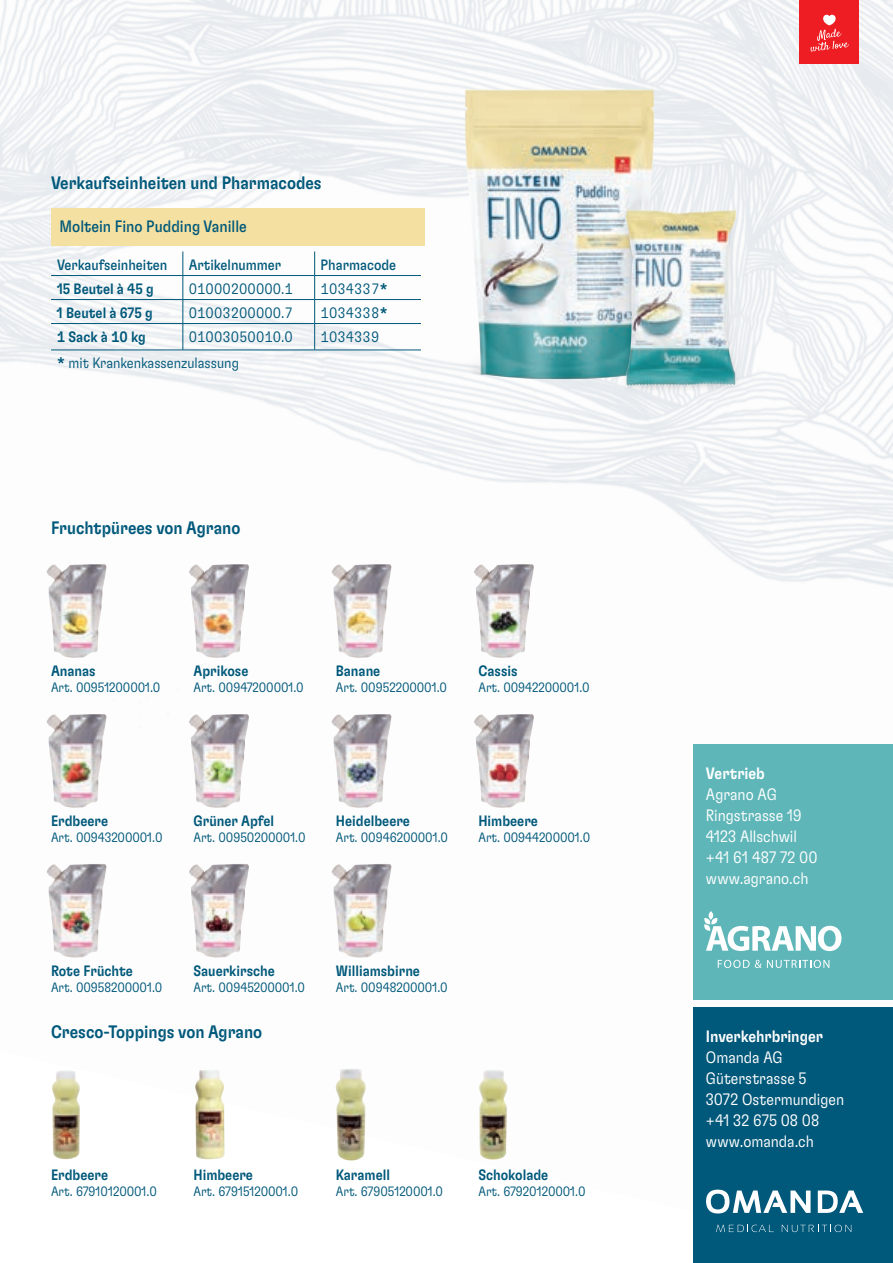
<style>
.page{position:relative;width:893px;height:1263px;background:#fff}
.page>*{position:absolute;margin:0;border:0;box-sizing:border-box;transform-origin:0 0}
.t1{font:500 condensed 18px "GT Flexa";color:#00587a}
.t2{font:300 condensed 16.5px/21px "GT Flexa";color:#fff}
.t3{font:condensed 16.5px "GT Flexa";color:#00587a}
.t4{font:500 condensed 16.5px "GT Flexa";letter-spacing:-.005em;color:#fff}
.t5{font:500 condensed 15px "GT Flexa";color:#00587a}
.t6{font:300 condensed 15px "GT Flexa";color:#00587a}
.t7{font:condensed 15px "GT Flexa";color:#00587a}
.t8{font:300 condensed 13.5px "GT Flexa";letter-spacing:-.005em;color:#00587a}
.s1{font-weight:500}
</style>
<div class="page">
<img style="left:0;top:0;width:893px;height:1161px">
<img style="left:392px;top:47px;width:353px;height:370px">
<img style="left:580px;top:197px;width:201px;height:201px">
<div style="left:51px;top:208px;width:373px;height:38px;background:#f4e1a1"></div>
<hr style="left:51px;top:275px;width:132px;height:1px;background:#00587a">
<hr style="left:183px;top:275px;width:132px;height:1px;background:#00587a">
<hr style="left:315px;top:275px;width:106px;height:1px;background:#00587a">
<hr style="left:51px;top:299px;width:132px;height:1px;background:#00587a">
<hr style="left:183px;top:299px;width:132px;height:1px;background:#00587a">
<hr style="left:315px;top:299px;width:106px;height:1px;background:#00587a">
<hr style="left:51px;top:323px;width:132px;height:1px;background:#00587a">
<hr style="left:183px;top:323px;width:132px;height:1px;background:#00587a">
<svg style="left:183px;top:252px;width:1px;height:98px"></svg>
<hr style="left:315px;top:323px;width:106px;height:1px;background:#00587a">
<svg style="left:314px;top:252px;width:1px;height:98px"></svg>
<hr style="left:51px;top:350px;width:132px;height:1px;background:#00587a">
<hr style="left:183px;top:350px;width:132px;height:1px;background:#00587a">
<hr style="left:315px;top:350px;width:106px;height:1px;background:#00587a">
<div style="left:693px;top:1008px;width:200px;height:255px;background:#00587a"></div>
<svg style="left:818px;top:1190px;width:45px;height:23px"></svg>
<svg style="left:706px;top:1189px;width:104px;height:24px"></svg>
<svg style="left:782px;top:1225px;width:69px;height:7px"></svg>
<svg style="left:716px;top:1225px;width:58px;height:7px"></svg>
<div style="left:800px;top:0;width:59px;height:63px;background:#ee1d23"></div>
<svg style="left:811px;top:15px;width:38px;height:37px"></svg>
<div style="left:693px;top:744px;width:200px;height:255px;background:#5fb6b8"></div>
<svg style="left:704px;top:911px;width:137px;height:40px"></svg>
<svg style="left:718px;top:960px;width:111px;height:8px"></svg>
<img style="left:52px;top:1070px;width:13px;height:84px">
<img style="left:195px;top:1070px;width:19px;height:89px">
<img style="left:336px;top:1069px;width:20px;height:62px">
<img style="left:479px;top:1070px;width:23px;height:89px">
<img style="left:46px;top:564px;width:61px;height:94px">
<img style="left:189px;top:564px;width:60px;height:94px">
<img style="left:331px;top:564px;width:61px;height:94px">
<img style="left:474px;top:564px;width:60px;height:94px">
<img style="left:46px;top:714px;width:61px;height:94px">
<img style="left:189px;top:714px;width:60px;height:94px">
<img style="left:331px;top:714px;width:61px;height:94px">
<img style="left:474px;top:714px;width:60px;height:94px">
<img style="left:46px;top:863px;width:61px;height:95px">
<img style="left:189px;top:863px;width:60px;height:95px">
<img style="left:331px;top:863px;width:61px;height:95px">
<h1 class="t1" style="left:51px;top:172px;width:272px">Verkaufseinheiten und Pharmacodes</h1>
<p class="t3" style="left:60px;top:216px;width:189px">Moltein Fino Pudding Vanille</p>
<p class="t7" style="left:57px;top:255px;width:112px">Verkaufseinheiten</p>
<p class="t7" style="left:189px;top:255px;width:94px">Artikelnummer</p>
<p class="t7" style="left:321px;top:255px;width:77px">Pharmacode</p>
<p class="t5" style="left:57px;top:279px;width:98px">15 Beutel à 45 g</p>
<p class="t6" style="left:189px;top:279px;width:106px">01000200000.1</p>
<p class="t6" style="left:321px;top:279px;width:69px">1034337<span class="s1">*</span></p>
<p class="t5" style="left:57px;top:303px;width:97px">1 Beutel à 675 g</p>
<p class="t6" style="left:189px;top:303px;width:106px">01003200000.7</p>
<p class="t6" style="left:321px;top:303px;width:69px">1034338<span class="s1">*</span></p>
<p class="t5" style="left:57px;top:327px;width:90px">1 Sack à 10 kg</p>
<p class="t6" style="left:189px;top:327px;width:106px">01003050010.0</p>
<p class="t6" style="left:321px;top:327px;width:60px">1034339</p>
<p class="t6" style="left:57px;top:354px;width:184px"><span class="s1">*</span> mit Krankenkassenzulassung</p>
<h1 class="t1" style="left:51px;top:517px;width:191px">Fruchtpürees von Agrano</h1>
<p class="t5" style="left:51px;top:662px;width:46px">Ananas</p>
<p class="t8" style="left:51px;top:679px;width:111px">Art. 00951200001.0</p>
<p class="t5" style="left:193px;top:662px;width:56px">Aprikose</p>
<p class="t8" style="left:193px;top:679px;width:112px">Art. 00947200001.0</p>
<p class="t5" style="left:336px;top:662px;width:46px">Banane</p>
<p class="t8" style="left:336px;top:679px;width:112px">Art. 00952200001.0</p>
<p class="t5" style="left:478px;top:662px;width:41px">Cassis</p>
<p class="t8" style="left:478px;top:679px;width:113px">Art. 00942200001.0</p>
<p class="t5" style="left:51px;top:812px;width:59px">Erdbeere</p>
<p class="t8" style="left:51px;top:829px;width:113px">Art. 00943200001.0</p>
<p class="t5" style="left:193px;top:812px;width:82px">Grüner Apfel</p>
<p class="t8" style="left:193px;top:829px;width:114px">Art. 00950200001.0</p>
<p class="t5" style="left:336px;top:812px;width:76px">Heidelbeere</p>
<p class="t8" style="left:336px;top:829px;width:114px">Art. 00946200001.0</p>
<p class="t5" style="left:478px;top:812px;width:61px">Himbeere</p>
<p class="t8" style="left:478px;top:829px;width:113px">Art. 00944200001.0</p>
<p class="t5" style="left:51px;top:961px;width:83px">Rote Früchte</p>
<p class="t8" style="left:51px;top:979px;width:113px">Art. 00958200001.0</p>
<p class="t5" style="left:193px;top:961px;width:83px">Sauerkirsche</p>
<p class="t8" style="left:193px;top:979px;width:113px">Art. 00945200001.0</p>
<h1 class="t1" style="left:51px;top:1021px;width:213px">Cresco-Toppings von Agrano</h1>
<p class="t5" style="left:336px;top:961px;width:86px">Williamsbirne</p>
<p class="t8" style="left:336px;top:979px;width:113px">Art. 00948200001.0</p>
<p class="t5" style="left:51px;top:1165px;width:59px">Erdbeere</p>
<p class="t8" style="left:51px;top:1183px;width:107px">Art. 67910120001.0</p>
<p class="t5" style="left:193px;top:1165px;width:61px">Himbeere</p>
<p class="t8" style="left:193px;top:1183px;width:106px">Art. 67915120001.0</p>
<p class="t5" style="left:336px;top:1165px;width:56px">Karamell</p>
<p class="t8" style="left:336px;top:1183px;width:109px">Art. 67905120001.0</p>
<p class="t5" style="left:478px;top:1165px;width:71px">Schokolade</p>
<p class="t8" style="left:478px;top:1183px;width:109px">Art. 67920120001.0</p>
<p class="t4" style="left:706px;top:763px;width:60px">Vertrieb</p>
<p class="t2" style="left:706px;top:783px;width:113px">Agrano AG<br>Ringstrasse 19<br>4123 Allschwil +41 61 487 72 00 www.agrano.ch</p>
<p class="t4" style="left:706px;top:1026px;width:119px">Inverkehrbringer</p>
<p class="t2" style="left:706px;top:1046px;width:140px">Omanda AG<br>Güterstrasse 5<br>3072 Ostermundigen +41 32 675 08 08 www.omanda.ch</p>
</div>
